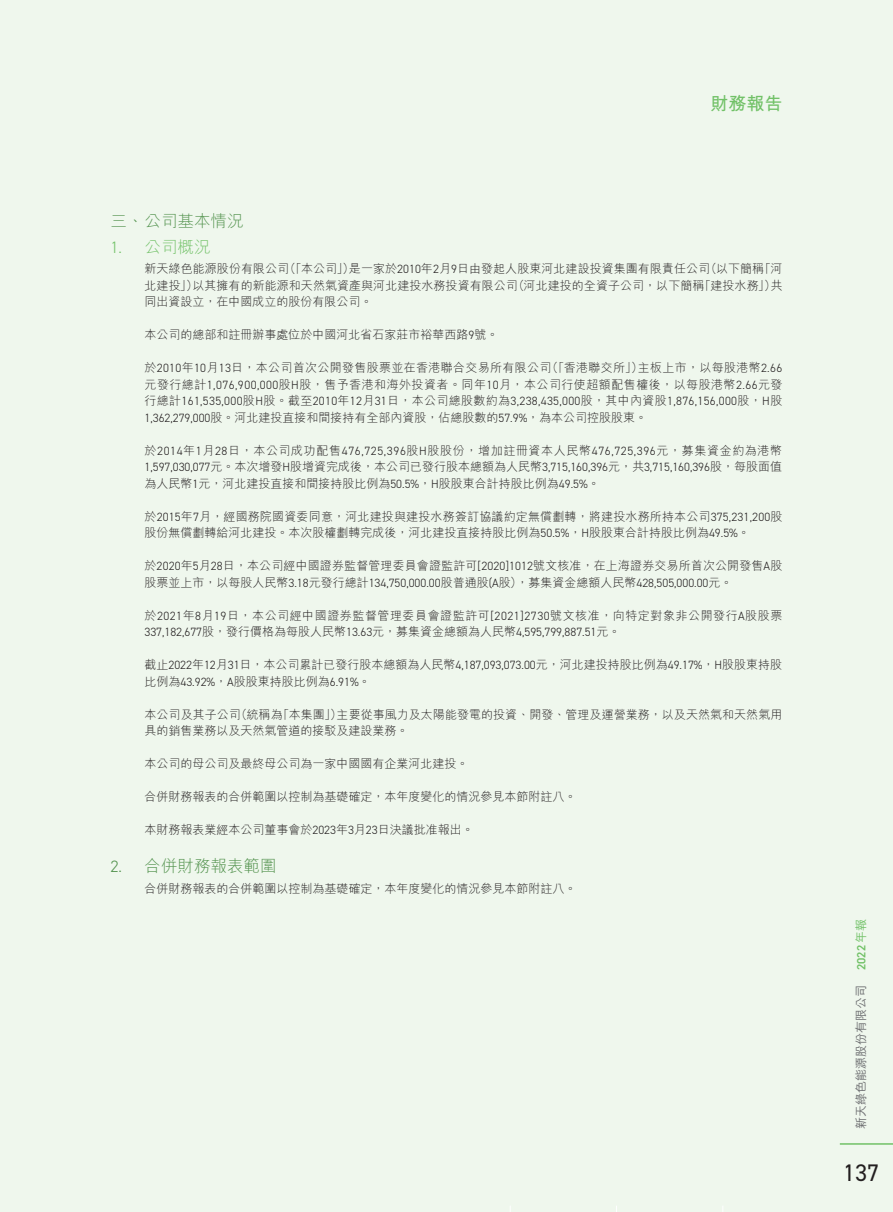
<style>
.page{position:relative;width:893px;height:1212px;background:#eff7ed}
.page>*{position:absolute;margin:0;border:0;box-sizing:border-box;transform-origin:0 0}
.t1{font:24px "DIN2014";color:#231f20}
.t2{font:700 18px "M Hei HK";color:#71c167}
.t3{font:300 16.5px "M Hei HK";color:#51914c}
.t4{font:300 16.5px "M Hei HK";color:#71c167}
.t5{font:300 12px/16.5px "M Hei HK";color:#231f20}
.t6{font:300 12px "DIN2014";color:#231f20}
.t7{font:300 12px/16.5px "M Hei HK";letter-spacing:.025em;color:#231f20}
.t8{font:300 12px "DIN2014";letter-spacing:.03em;color:#231f20}
.t9{font:300 12px "M Hei HK";letter-spacing:.055em;color:#231f20}
.t10{font:300 12px "M Hei HK";letter-spacing:.045em;color:#231f20}
.t11{font:500 12px "M Hei HK";color:#6c6d70}
.t12{font:600 12px "DIN2014";color:#71c167}
.s1{font-family:"DIN2014"}
.s2{font-family:"M Hei HK"}
.s3{font-family:"M Hei HK";font-weight:500}
</style>
<div class="page">
<hr style="left:840px;top:1143px;width:53px;height:2px;background:#71c167">
<h2 class="t2" style="left:710px;top:91px;width:73px">財務報告</h2>
<h3 class="t3" style="left:111px;top:210px;width:135px">三、公司基本情況</h3>
<h3 class="t4" style="left:111px;top:235px;width:102px"><span class="s1">1.</span> 公司概況</h3>
<p class="t5" style="left:145px;top:260px;width:639px;text-align:justify">新天綠色能源股份有限公司（「本公司」）是一家於<span class="s1">2010</span>年<span class="s1">2</span>月<span class="s1">9</span>日由發起人股東河北建設投資集團有限責任公司（以下簡稱「河北建投」）以其擁有的新能源和天然氣資產與河北建投水務投資有限公司（河北建投的全資子公司，以下簡稱「建投水務」）共同出資設立，在中國成立的股份有限公司。</p>
<p class="t5" style="left:145px;top:326px;width:355px">本公司的總部和註冊辦事處位於中國河北省石家莊市裕華西路<span class="s1">9</span>號。</p>
<p class="t7" style="left:145px;top:359px;width:639px">於<span class="s1">2010</span>年<span class="s1">10</span>月<span class="s1">13</span>日，本公司首次公開發售股票並在香港聯合交易所有限公司（「香港聯交所」）主板上市，以每股港幣<span class="s1">2.66</span>元發行總計<span class="s1">1,076,900,000</span>股<span class="s1">H</span>股，售予香港和海外投資者。同年<span class="s1">10</span>月，本公司行使超額配售權後，以每股港幣<span class="s1">2.66</span>元發</p>
<p class="t8" style="left:145px;top:394px;width:639px"><span class="s2">行總計</span>161,535,000<span class="s2">股</span>H<span class="s2">股。截至</span>2010<span class="s2">年</span>12<span class="s2">月</span>31<span class="s2">日，本公司總股數約為</span>3,238,435,000<span class="s2">股，其中內資股</span>1,876,156,000<span class="s2">股，</span>H<span class="s2">股</span></p>
<p class="t5" style="left:145px;top:409px;width:504px"><span class="s1">1,362,279,000</span>股。河北建投直接和間接持有全部內資股，佔總股數的<span class="s1">57.9%</span>，為本公司控股股東。</p>
<p class="t9" style="left:145px;top:442px;width:639px">於<span class="s1">2014</span>年<span class="s1">1</span>月<span class="s1">28</span>日，本公司成功配售<span class="s1">476,725,396</span>股<span class="s1">H</span>股股份，增加註冊資本人民幣<span class="s1">476,725,396</span>元，募集資金約為港幣</p>
<p class="t6" style="left:145px;top:460px;width:639px">1,597,030,077<span class="s2">元。本次增發</span>H<span class="s2">股增資完成後，本公司已發行股本總額為人民幣</span>3,715,160,396<span class="s2">元，共</span>3,715,160,396<span class="s2">股，每股面值</span></p>
<p class="t5" style="left:145px;top:475px;width:457px">為人民幣<span class="s1">1</span>元，河北建投直接和間接持股比例為<span class="s1">50.5%</span>，<span class="s1">H</span>股股東合計持股比例為<span class="s1">49.5%</span>。</p>
<p class="t5" style="left:145px;top:508px;width:639px">於<span class="s1">2015</span>年<span class="s1">7</span>月，經國務院國資委同意，河北建投與建投水務簽訂協議約定無償劃轉，將建投水務所持本公司<span class="s1">375,231,200</span>股股份無償劃轉給河北建投。本次股權劃轉完成後，河北建投直接持股比例為<span class="s1">50.5%</span>，<span class="s1">H</span>股股東合計持股比例為<span class="s1">49.5%</span>。</p>
<p class="t5" style="left:145px;top:557px;width:639px">於<span class="s1">2020</span>年<span class="s1">5</span>月<span class="s1">28</span>日，本公司經中國證券監督管理委員會證監許可<span class="s1">[2020]1012</span>號文核准，在上海證券交易所首次公開發售<span class="s1">A</span>股股票並上市，以每股人民幣<span class="s1">3.18</span>元發行總計<span class="s1">134,750,000.00</span>股普通股<span class="s1">(A</span>股），募集資金總額人民幣<span class="s1">428,505,000.00</span>元。</p>
<p class="t10" style="left:145px;top:607px;width:639px">於<span class="s1">2021</span>年<span class="s1">8</span>月<span class="s1">19</span>日，本公司經中國證券監督管理委員會證監許可<span class="s1">[2021]2730</span>號文核准，向特定對象非公開發行<span class="s1">A</span>股股票</p>
<p class="t6" style="left:145px;top:625px;width:477px">337,182,677<span class="s2">股，發行價格為每股人民幣</span>13.63<span class="s2">元，募集資金總額為人民幣</span>4,595,799,887.51<span class="s2">元。</span></p>
<p class="t5" style="left:145px;top:656px;width:639px">截止<span class="s1">2022</span>年<span class="s1">12</span>月<span class="s1">31</span>日，本公司累計已發行股本總額為人民幣<span class="s1">4,187,093,073.00</span>元，河北建投持股比例為<span class="s1">49.17%</span>，<span class="s1">H</span>股股東持股比例為<span class="s1">43.92%</span>，<span class="s1">A</span>股股東持股比例為<span class="s1">6.91%</span>。</p>
<p class="t5" style="left:145px;top:706px;width:639px">本公司及其子公司（統稱為「本集團」）主要從事風力及太陽能發電的投資、開發、管理及運營業務，以及天然氣和天然氣用具的銷售業務以及天然氣管道的接駁及建設業務。</p>
<p class="t5" style="left:145px;top:755px;width:325px">本公司的母公司及最終母公司為一家中國國有企業河北建投。</p>
<p class="t5" style="left:145px;top:788px;width:433px">合併財務報表的合併範圍以控制為基礎確定，本年度變化的情況參見本節附註八。</p>
<p class="t5" style="left:145px;top:821px;width:331px">本財務報表業經本公司董事會於<span class="s1">2023</span>年<span class="s1">3</span>月<span class="s1">23</span>日決議批准報出。</p>
<h3 class="t3" style="left:111px;top:854px;width:168px"><span class="s1">2.</span> 合併財務報表範圍</h3>
<p class="t5" style="left:145px;top:879px;width:433px">合併財務報表的合併範圍以控制為基礎確定，本年度變化的情況參見本節附註八。</p>
<p class="t12" style="left:853px;top:970px;width:52px;rotate:-90deg">2022<span class="s3">年報</span></p>
<p class="t11" style="left:852px;top:1129px;width:146px;rotate:-90deg">新天綠色能源股份有限公司</p>
<h1 class="t1" style="left:843px;top:1157px;width:37px">137</h1>
</div>
